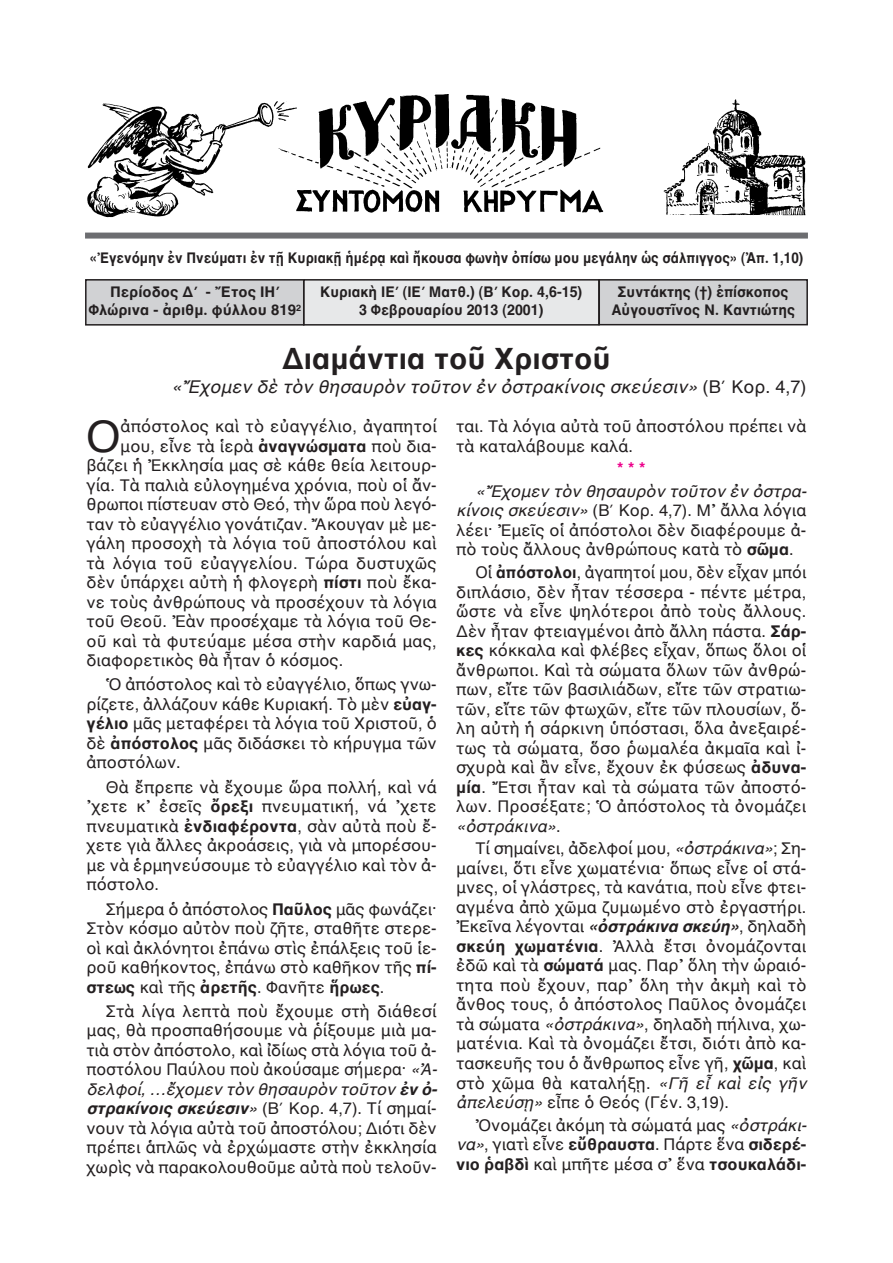
<style>
.page{position:relative;width:893px;height:1263px;background:#fff}
.page>*{position:absolute;margin:0;border:0;box-sizing:border-box;transform-origin:0 0}
.t1{font:43.5px "AL Helvetica";color:#231f20}
.t2{font:700 30px "AL Helvetica";color:#231f20}
.t3{font:italic 18px "AL Helvetica";color:#231f20}
.t4{font:16.5px/19.5px "AL Helvetica";color:#231f20;text-align:justify}
.t5{font:700 16.5px "AL Helvetica";color:#ed028c}
.t6{font:700 15px/18px "AL Helvetica";color:#231f20;text-align:center;scale:.95 1}
.t7{font:700 15px "AL Helvetica";color:#231f20;scale:.9 1}
.t8{font:700 15px/18px "AL Helvetica";color:#231f20;text-align:center}
.s1{font-style:normal}
.s2{font-weight:700}
.s3{font-style:italic}
.s4{font-weight:700;font-style:italic}
</style>
<div class="page">
<div style="left:304px;top:280px;width:295px;height:45px;background:#e7e8e9"></div>
<div style="left:303px;top:279px;width:297px;height:47px;border:2px solid #231f20"></div>
<div style="left:86px;top:280px;width:218px;height:45px;background:#d1d2d4"></div>
<div style="left:85px;top:279px;width:219px;height:47px;border:2px solid #231f20"></div>
<div style="left:599px;top:280px;width:208px;height:45px;background:#d1d2d4"></div>
<div style="left:598px;top:279px;width:210px;height:46px;border:2px solid #231f20"></div>
<div style="left:85px;top:233px;width:723px;height:6px;background:#6c6d70"></div>
<img style="left:87px;top:94px;width:719px;height:124px">
<p class="t7" style="left:90px;top:249px;width:794px">«Ἐγενόμην ἐν Πνεύματι ἐν τῇ Κυριακῇ ἡμέρᾳ καὶ ἤκουσα φωνὴν ὀπίσω μου μεγάλην ὡς σάλπιγγος» (Ἀπ. 1,10)</p>
<p class="t8" style="left:88px;top:283px;width:214px">Περίοδος Δ΄ - Ἔτος ΙΗ΄<br>Φλώρινα - ἀριθμ. φύλλου 819<sup>2</sup></p>
<p class="t6" style="left:611px;top:283px;width:195px">Συντάκτης (†) ἐπίσκοπος<br>Αὐγουστῖνος Ν. Καντιώτης</p>
<h2 class="t2" style="left:282px;top:340px;width:330px">Διαμάντια τοῦ Χριστοῦ</h2>
<p class="t3" style="left:171px;top:376px;width:636px">«Ἔχομεν δὲ τὸν θησαυρὸν τοῦτον ἐν ὀστρακίνοις σκεύεσιν» <span class="s1">(Β΄ Κορ. 4,7)</span></p>
<p class="t6" style="left:320px;top:283px;width:277px">Κυριακὴ ΙΕ΄ (ΙΕ΄ Ματθ.) (Β΄ Κορ. 4,6-15)<br>3 Φεβρουαρίου 2013 (2001)</p>
<h1 class="t1" style="left:87px;top:410px;width:35px">O</h1>
<p class="t4" style="left:120px;top:416px;width:318px">ἀπόστολος καὶ τὸ εὐαγγέλιο, ἀγαπητοί</p>
<p class="t4" style="left:120px;top:436px;width:318px">μου, εἶνε τὰ ἱερὰ <span class="s2">ἀναγνώσματα</span> ποὺ δια-</p>
<p class="t4" style="left:87px;top:455px;width:352px">βάζει ἡ Ἐκκλησία μας σὲ κάθε θεία λειτουρ-</p>
<p class="t4" style="left:87px;top:475px;width:352px">γία. Τὰ παλιὰ εὐλογημένα χρόνια, ποὺ οἱ ἄν-</p>
<p class="t4" style="left:87px;top:494px;width:352px">θρωποι πίστευαν στὸ Θεό, τὴν ὥρα ποὺ λεγό-</p>
<p class="t4" style="left:87px;top:514px;width:352px">ταν τὸ εὐαγγέλιο γονάτιζαν. Ἄκουγαν μὲ με-</p>
<p class="t4" style="left:87px;top:533px;width:352px">γάλη προσοχὴ τὰ λόγια τοῦ ἀποστόλου καὶ</p>
<p class="t4" style="left:87px;top:553px;width:352px">τὰ λόγια τοῦ εὐαγγελίου. Τώρα δυστυχῶς</p>
<p class="t4" style="left:87px;top:572px;width:352px">δὲν ὑπάρχει αὐτὴ ἡ φλογερὴ <span class="s2">πίστι</span> ποὺ ἔκα-</p>
<p class="t4" style="left:87px;top:592px;width:352px">νε τοὺς ἀνθρώπους νὰ προσέχουν τὰ λόγια</p>
<p class="t4" style="left:87px;top:611px;width:352px">τοῦ Θεοῦ. Ἐὰν προσέχαμε τὰ λόγια τοῦ Θε-</p>
<p class="t4" style="left:87px;top:631px;width:352px">οῦ καὶ τὰ φυτεύαμε μέσα στὴν καρδιά μας,</p>
<p class="t4" style="left:87px;top:650px;width:258px">διαφορετικὸς θὰ ἦταν ὁ κόσμος.</p>
<p class="t4" style="left:87px;top:675px;width:352px;text-indent:19px">Ὁ ἀπόστολος καὶ τὸ εὐαγγέλιο, ὅπως γνω&shy;ρίζετε, ἀλλάζουν κάθε Κυριακή. Τὸ μὲν <span class="s2">εὐαγ&shy;γέλιο</span> μᾶς μεταφέρει τὰ λόγια τοῦ Χριστοῦ, ὁ δὲ <span class="s2">ἀπόστολος</span> μᾶς διδάσκει τὸ κήρυγμα τῶν ἀποστόλων.</p>
<p class="t4" style="left:87px;top:777px;width:352px;text-indent:19px">Θὰ ἔπρεπε νὰ ἔχουμε ὥρα πολλή, καὶ νά ᾿χετε κ᾿ ἐσεῖς <span class="s2">ὄρεξι</span> πνευματική, νά ᾿χετε πνευματικὰ <span class="s2">ἐνδιαφέροντα</span>, σὰν αὐτὰ ποὺ ἔ&shy;χετε γιὰ ἄλλες ἀκροάσεις, γιὰ νὰ μπορέσου&shy;με νὰ ἑρμηνεύσουμε τὸ εὐαγγέλιο καὶ τὸν ἀ&shy;πόστολο.</p>
<p class="t4" style="left:87px;top:899px;width:352px;text-indent:19px">Σήμερα ὁ ἀπόστολος <span class="s2">Παῦλος</span> μᾶς φωνάζει· Στὸν κόσμο αὐτὸν ποὺ ζῆτε, σταθῆτε στερε&shy;οὶ καὶ ἀκλόνητοι ἐπάνω στὶς ἐπάλξεις τοῦ ἱε&shy;ροῦ καθήκοντος, ἐπάνω στὸ καθῆκον τῆς <span class="s2">πί&shy;στεως</span> καὶ τῆς <span class="s2">ἀρετῆς</span>. Φανῆτε <span class="s2">ἥρωες</span>.</p>
<p class="t4" style="left:87px;top:1001px;width:352px;text-indent:19px">Στὰ λίγα λεπτὰ ποὺ ἔχουμε στὴ διάθεσί μας, θὰ προσπαθήσουμε νὰ ῥίξουμε μιὰ μα&shy;τιὰ στὸν ἀπόστολο, καὶ ἰδίως στὰ λόγια τοῦ ἀ&shy;ποστόλου Παύλου ποὺ ἀκούσαμε σήμερα· <span class="s3">«Ἀ&shy;δελφοί, …ἔχομεν τὸν θησαυρὸν τοῦτον</span> <span class="s4">ἐν ὀ&shy;στρακίνοις σκεύεσιν</span><span class="s3">»</span> (Β΄ Κορ. 4,7). Τί σημαί&shy;νουν τὰ λόγια αὐτὰ τοῦ ἀποστόλου; Διότι δὲν πρέπει ἁπλῶς νὰ ἐρχώμαστε στὴν ἐκκλησία χωρὶς νὰ παρακολουθοῦμε αὐτὰ ποὺ τελοῦν-</p>
<p class="t4" style="left:456px;top:416px;width:352px">ται. Τὰ λόγια αὐτὰ τοῦ ἀποστόλου πρέπει νὰ τὰ καταλάβουμε καλά.</p>
<p class="t5" style="left:617px;top:458px;width:30px">***</p>
<p class="t4" style="left:456px;top:481px;width:352px;text-indent:19px"><span class="s3">«Ἔχομεν τὸν θησαυρὸν τοῦτον ἐν ὀστρα&shy;κίνοις σκεύεσιν»</span> (Β΄ Κορ. 4,7). Μ᾿ ἄλλα λόγια λέει· Ἐμεῖς οἱ ἀπόστολοι δὲν διαφέρουμε ἀ&shy;πὸ τοὺς ἄλλους ἀνθρώπους κατὰ τὸ <span class="s2">σῶμα</span>.</p>
<p class="t4" style="left:456px;top:562px;width:352px;text-indent:19px">Οἱ <span class="s2">ἀπόστολοι</span>, ἀγαπητοί μου, δὲν εἶχαν μπόι διπλάσιο, δὲν ἦταν τέσσερα - πέντε μέτρα, ὥστε νὰ εἶνε ψηλότεροι ἀπὸ τοὺς ἄλλους.<br>Δὲν ἦταν φτειαγμένοι ἀπὸ ἄλλη πάστα. <span class="s2">Σάρ&shy;κες</span> κόκκαλα καὶ φλέβες εἶχαν, ὅπως ὅλοι οἱ ἄνθρωποι. Καὶ τὰ σώματα ὅλων τῶν ἀνθρώ&shy;πων, εἴτε τῶν βασιλιάδων, εἴτε τῶν στρατιω&shy;τῶν, εἴτε τῶν φτωχῶν, εἴτε τῶν πλουσίων, ὅ&shy;λη αὐτὴ ἡ σάρκινη ὑπόστασι, ὅλα ἀνεξαιρέ&shy;τως τὰ σώματα, ὅσο ῥωμαλέα ἀκμαῖα καὶ ἰ&shy;σχυρὰ καὶ ἂν εἶνε, ἔχουν ἐκ φύσεως <span class="s2">ἀδυνα&shy;μία</span>. Ἔτσι ἦταν καὶ τὰ σώματα τῶν ἀποστό&shy;λων. Προσέξατε; Ὁ ἀπόστολος τὰ ὀνομάζει <span class="s3">«ὀστράκινα»</span>.</p>
<p class="t4" style="left:456px;top:839px;width:352px;text-indent:19px">Τί σημαίνει, ἀδελφοί μου, <span class="s3">«ὀστράκινα»</span>; Ση&shy;μαίνει, ὅτι εἶνε χωματένια· ὅπως εἶνε οἱ στά&shy;μνες, οἱ γλάστρες, τὰ κανάτια, ποὺ εἶνε φτει&shy;αγμένα ἀπὸ χῶμα ζυμωμένο στὸ ἐργαστήρι.<br>Ἐκεῖνα λέγονται <span class="s4">«ὀστράκινα σκεύη»</span>, δηλαδὴ <span class="s2">σκεύη χωματένια</span>. Ἀλλὰ ἔτσι ὀνομάζονται ἐδῶ καὶ τὰ <span class="s2">σώματά</span> μας. Παρ᾿ ὅλη τὴν ὡραιό&shy;τητα ποὺ ἔχουν, παρ᾿ ὅλη τὴν ἀκμὴ καὶ τὸ ἄνθος τους, ὁ ἀπόστολος Παῦλος ὀνομάζει τὰ σώματα <span class="s3">«ὀστράκινα»</span>, δηλαδὴ πήλινα, χω&shy;ματένια. Καὶ τὰ ὀνομάζει ἔτσι, διότι ἀπὸ κα&shy;τασκευῆς του ὁ ἄνθρωπος εἶνε γῆ, <span class="s2">χῶμα</span>, καὶ στὸ χῶμα θὰ καταλήξῃ. <span class="s3">«Γῆ εἶ καὶ εἰς γῆν ἀπελεύσῃ»</span> εἶπε ὁ Θεός (Γέν. 3,19).</p>
<p class="t4" style="left:456px;top:1115px;width:352px;text-indent:19px">Ὀνομάζει ἀκόμη τὰ σώματά μας <span class="s3">«ὀστράκι&shy;να»</span>, γιατὶ εἶνε <span class="s2">εὔθραυστα</span>. Πάρτε ἕνα <span class="s2">σιδερέ&shy;νιο ῥαβδὶ</span> καὶ μπῆτε μέσα σ᾿ ἕνα <span class="s2">τσουκαλάδι-</span></p>
</div>
